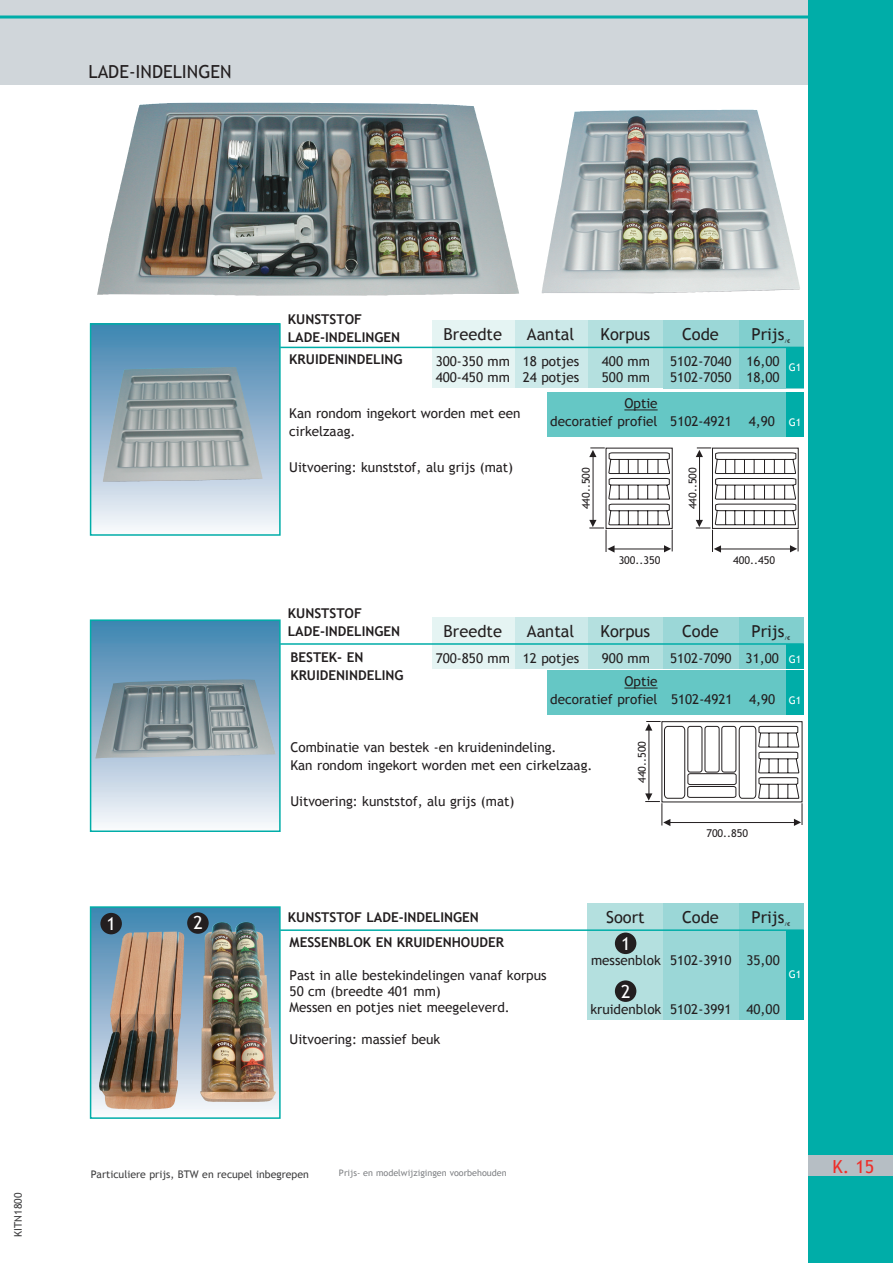
<style>
.page{position:relative;width:893px;height:1263px;background:#fff}
.page>*{position:absolute;margin:0;border:0;box-sizing:border-box;transform-origin:0 0}
.t1{font:18px "Trebuchet MS";color:#231f20}
.t2{font:18px "Trebuchet MS";color:#fff}
.t3{font:18px "Trebuchet MS";color:#ee2e29}
.t4{font:16.5px "Trebuchet MS";color:#231f20}
.t5{font:13.5px/16.2px "Trebuchet MS";color:#231f20}
.t6{font:700 13.5px/18px "Trebuchet MS";color:#231f20}
.t7{font:10.8px "Trebuchet MS";color:#231f20}
.t8{font:10.5px "Trebuchet MS";color:#3e3e3f}
.t9{font:10.5px "Trebuchet MS";color:#fff}
.t10{font:9px "Trebuchet MS";color:#808285}
.t11{font:5.25px "Trebuchet MS";color:#231f20}
.s1{font-weight:700}
</style>
<div class="page">
<div style="left:91px;top:324px;width:189px;height:211px;background:linear-gradient(to bottom,#3d80ae,#f7f4f9)"></div>
<div style="left:90px;top:323px;width:191px;height:213px;border:2px solid #00ada8"></div>
<svg style="left:93px;top:622px;width:185px;height:202px;background:#99b9d0"></svg>
<div style="left:90px;top:619px;width:191px;height:213px;border:2px solid #00ada8"></div>
<svg style="left:93px;top:909px;width:185px;height:202px;background:#97a7b2"></svg>
<div style="left:90px;top:906px;width:191px;height:213px;border:2px solid #00ada8"></div>
<img style="left:103px;top:367px;width:160px;height:115px">
<img style="left:95px;top:679px;width:141px;height:79px">
<img style="left:542px;top:110px;width:258px;height:183px">
<div style="left:100px;top:913px;width:22px;height:21px;background:#231f20;border-radius:50%"></div>
<div style="left:187px;top:912px;width:22px;height:22px;background:#231f20;border-radius:50%"></div>
<svg style="left:589px;top:447px;width:84px;height:106px"></svg>
<svg style="left:695px;top:447px;width:104px;height:106px"></svg>
<svg style="left:645px;top:721px;width:158px;height:105px"></svg>
<img style="left:200px;top:922px;width:74px;height:180px">
<img style="left:99px;top:932px;width:64px;height:162px">
<img style="left:97px;top:103px;width:422px;height:193px">
<div style="left:547px;top:392px;width:257px;height:45px;background:#65c7c5"></div>
<div style="left:547px;top:671px;width:257px;height:44px;background:#65c7c5"></div>
<hr style="left:624px;top:409px;width:34px;height:1px;background:#231f20">
<hr style="left:624px;top:688px;width:34px;height:1px;background:#231f20">
<div style="left:588px;top:320px;width:78px;height:68px;background:#b4e0df"></div>
<div style="left:588px;top:617px;width:78px;height:51px;background:#b4e0df"></div>
<div style="left:588px;top:903px;width:78px;height:116px;background:#b4e0df"></div>
<div style="left:514px;top:320px;width:74px;height:68px;background:#cce9e9"></div>
<div style="left:514px;top:617px;width:74px;height:51px;background:#cce9e9"></div>
<div style="left:432px;top:320px;width:82px;height:68px;background:#e5f4f3"></div>
<div style="left:432px;top:617px;width:82px;height:51px;background:#e5f4f3"></div>
<div style="left:730px;top:320px;width:74px;height:68px;background:#81cfce"></div>
<div style="left:730px;top:617px;width:74px;height:51px;background:#81cfce"></div>
<div style="left:730px;top:903px;width:74px;height:116px;background:#81cfce"></div>
<div style="left:663px;top:320px;width:76px;height:68px;background:#9bd7d7"></div>
<div style="left:663px;top:617px;width:76px;height:51px;background:#9bd7d7"></div>
<div style="left:663px;top:903px;width:76px;height:116px;background:#9bd7d7"></div>
<hr style="left:280px;top:347px;width:524px;height:1px;background:#00ada8">
<hr style="left:280px;top:643px;width:524px;height:2px;background:#00ada8">
<hr style="left:280px;top:929px;width:524px;height:2px;background:#00ada8">
<div style="left:615px;top:932px;width:21px;height:22px;background:#231f20;border-radius:50%"></div>
<div style="left:615px;top:980px;width:21px;height:22px;background:#231f20;border-radius:50%"></div>
<div style="left:787px;top:347px;width:17px;height:41px;background:#00ada8"></div>
<div style="left:787px;top:392px;width:17px;height:45px;background:#00ada8"></div>
<div style="left:787px;top:644px;width:17px;height:24px;background:#00ada8"></div>
<div style="left:787px;top:671px;width:17px;height:44px;background:#00ada8"></div>
<div style="left:787px;top:930px;width:17px;height:89px;background:#00ada8"></div>
<div style="left:0;top:0;width:893px;height:85px;background:#d0d6da"></div>
<hr style="left:0;top:16px;width:873px;height:3px;background:#00ada8">
<div style="left:808px;top:0;width:85px;height:1263px;background:#00ada8"></div>
<div style="left:808px;top:1155px;width:85px;height:21px;background:#b6bec4"></div>
<h1 class="t1" style="left:89px;top:61px;width:145px">LADE-INDELINGEN</h1>
<p class="t8" style="left:12px;top:1237px;width:45px;rotate:-90deg">KITN1800</p>
<h1 class="t2" style="left:107px;top:913px;width:11px">1</h1>
<h1 class="t2" style="left:193px;top:912px;width:11px">2</h1>
<p class="t6" style="left:288px;top:310px;width:114px">KUNSTSTOF<br>LADE-INDELINGEN</p>
<p class="t4" style="left:444px;top:325px;width:60px">Breedte</p>
<p class="t4" style="left:527px;top:325px;width:49px">Aantal</p>
<p class="t4" style="left:601px;top:325px;width:51px">Korpus</p>
<p class="t4" style="left:682px;top:325px;width:38px">Code</p>
<p class="t4" style="left:752px;top:325px;width:35px">Prijs</p>
<p class="t11" style="left:785px;top:338px;width:7px">/<span class="s1">€</span></p>
<p class="t6" style="left:289px;top:351px;width:115px">KRUIDENINDELING</p>
<p class="t5" style="left:436px;top:353px;width:76px">300-350 mm<br>400-450 mm</p>
<p class="t5" style="left:523px;top:353px;width:58px">18 potjes<br>24 potjes</p>
<p class="t5" style="left:602px;top:353px;width:50px">400 mm<br>500 mm</p>
<p class="t5" style="left:670px;top:353px;width:63px">5102-7040<br>5102-7050</p>
<p class="t5" style="left:746px;top:353px;width:35px">16,00<br>18,00</p>
<p class="t9" style="left:789px;top:361px;width:14px">G1</p>
<p class="t5" style="left:289px;top:405px;width:233px;line-height:18px">Kan rondom ingekort worden met een cirkelzaag.</p>
<p class="t5" style="left:289px;top:460px;width:225px">Uitvoering: kunststof, alu grijs (mat)</p>
<p class="t5" style="left:550px;top:395px;width:109px;line-height:18px;text-align:right">Optie<br>decoratief profiel</p>
<p class="t5" style="left:670px;top:413px;width:63px">5102-4921</p>
<p class="t5" style="left:749px;top:413px;width:28px">4,90</p>
<p class="t9" style="left:789px;top:416px;width:14px">G1</p>
<p class="t7" style="left:580px;top:509px;width:43px;rotate:-90deg">440..500</p>
<p class="t7" style="left:686px;top:509px;width:43px;rotate:-90deg">440..500</p>
<p class="t7" style="left:619px;top:553px;width:43px">300..350</p>
<p class="t7" style="left:733px;top:553px;width:43px">400..450</p>
<p class="t6" style="left:288px;top:604px;width:114px">KUNSTSTOF<br>LADE-INDELINGEN</p>
<p class="t6" style="left:290px;top:648px;width:115px">BESTEK- EN<br>KRUIDENINDELING</p>
<p class="t4" style="left:444px;top:621px;width:60px">Breedte</p>
<p class="t5" style="left:436px;top:650px;width:76px">700-850 mm</p>
<p class="t4" style="left:527px;top:621px;width:49px">Aantal</p>
<p class="t5" style="left:523px;top:650px;width:58px">12 potjes</p>
<p class="t4" style="left:601px;top:621px;width:51px">Korpus</p>
<p class="t5" style="left:602px;top:650px;width:50px">900 mm</p>
<p class="t5" style="left:550px;top:673px;width:109px;line-height:18px;text-align:right">Optie<br>decoratief profiel</p>
<p class="t5" style="left:290px;top:738px;width:303px;line-height:18px">Combinatie van bestek -en kruidenindeling.<br>Kan rondom ingekort worden met een cirkelzaag.</p>
<p class="t5" style="left:290px;top:793px;width:225px">Uitvoering: kunststof, alu grijs (mat)</p>
<p class="t7" style="left:636px;top:783px;width:43px;rotate:-90deg">440..500</p>
<p class="t4" style="left:682px;top:621px;width:38px">Code</p>
<p class="t4" style="left:752px;top:621px;width:35px">Prijs</p>
<p class="t11" style="left:785px;top:635px;width:7px">/<span class="s1">€</span></p>
<p class="t5" style="left:670px;top:650px;width:110px">5102-7090 31,00</p>
<p class="t5" style="left:671px;top:692px;width:106px">5102-4921 4,90</p>
<p class="t9" style="left:789px;top:653px;width:14px">G1</p>
<p class="t9" style="left:789px;top:694px;width:14px">G1</p>
<p class="t7" style="left:706px;top:827px;width:43px">700..850</p>
<p class="t6" style="left:288px;top:904px;width:218px;line-height:25.2px">KUNSTSTOF LADE-INDELINGEN<br>MESSENBLOK EN KRUIDENHOUDER</p>
<p class="t5" style="left:290px;top:967px;width:258px">Past in alle bestekindelingen vanaf korpus<br>50 cm (breedte 401 mm)<br>Messen en potjes niet meegeleverd.</p>
<p class="t5" style="left:290px;top:1032px;width:152px">Uitvoering: massief beuk</p>
<p class="t4" style="left:606px;top:908px;width:40px">Soort</p>
<h1 class="t2" style="left:621px;top:933px;width:11px">1</h1>
<h1 class="t2" style="left:621px;top:980px;width:11px">2</h1>
<p class="t5" style="left:591px;top:952px;width:71px">messenblok</p>
<p class="t5" style="left:590px;top:1001px;width:73px">kruidenblok</p>
<p class="t4" style="left:682px;top:908px;width:38px">Code</p>
<p class="t5" style="left:670px;top:952px;width:63px">5102-3910</p>
<p class="t5" style="left:670px;top:1001px;width:63px">5102-3991</p>
<p class="t4" style="left:752px;top:908px;width:35px">Prijs</p>
<p class="t11" style="left:785px;top:921px;width:7px">/<span class="s1">€</span></p>
<p class="t5" style="left:746px;top:952px;width:35px">35,00</p>
<p class="t5" style="left:746px;top:1001px;width:35px">40,00</p>
<p class="t9" style="left:789px;top:968px;width:14px">G1</p>
<p class="t8" style="left:91px;top:1168px;width:219px">Particuliere prijs, BTW en recupel inbegrepen</p>
<p class="t10" style="left:339px;top:1168px;width:169px">Prijs- en modelwijzigingen voorbehouden</p>
<h1 class="t3" style="left:832px;top:1156px;width:43px">K. 15</h1>
</div>
